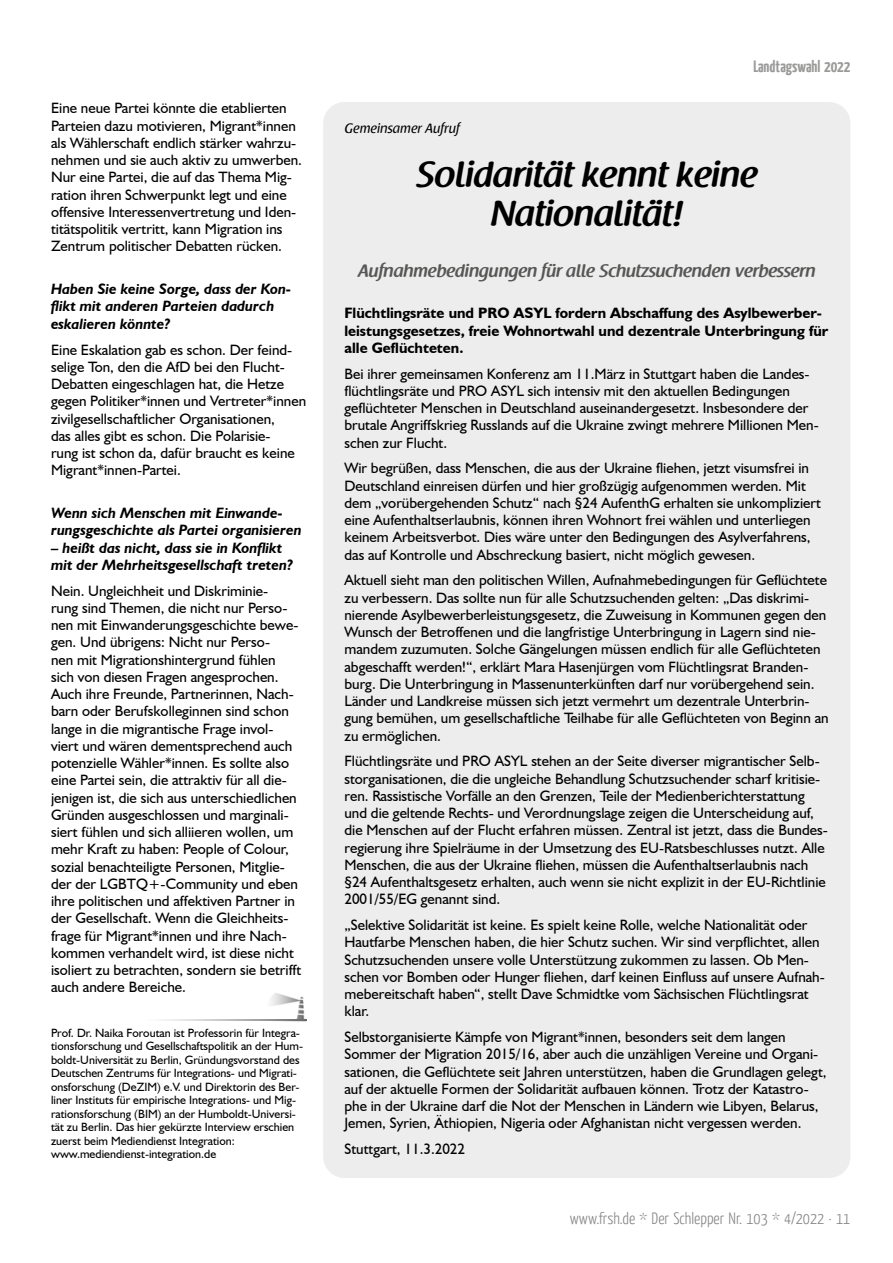
<style>
.page{position:relative;width:893px;height:1263px;background:#fff}
.page>*{position:absolute;margin:0;border:0;box-sizing:border-box;transform-origin:0 0}
.t1{font:600 36px/39px "Raspoutine";color:#000;text-align:center}
.t2{font:600 18px "Raspoutine";color:#575756}
.t3{font:300 16.5px "Yanone Kaffeesatz";color:#878787}
.t4{font:700 16.5px "Yanone Kaffeesatz";color:#575756}
.t5{font:15px/17.2px "Humanist 521 BT";color:#000}
.t6{font:italic 700 15px/17.2px "Humanist 521 BT";color:#000}
.t7{font:700 15px/17.2px "Humanist 521 BT";color:#000}
.t8{font:13.5px "Raspoutine Classic";color:#000}
.t9{font:12px/13.5px "Humanist 521 BT";color:#000}
</style>
<div class="page">
<img style="left:271px;top:993px;width:35px;height:29px">
<img style="left:164px;top:1019px;width:142px;height:2px">
<div style="left:323px;top:102px;width:527px;height:1076px;background:#ededed;border-radius:21px"></div>
<p class="t5" style="left:51px;top:99px;width:253px">Eine neue Partei könnte die etablierten Parteien dazu motivieren, Migrant*innen als Wählerschaft endlich stärker wahrzu&shy;nehmen und sie auch aktiv zu umwerben.<br>Nur eine Partei, die auf das Thema Mig&shy;ration ihren Schwerpunkt legt und eine offensive Interessenvertretung und Iden&shy;titätspolitik vertritt, kann Migration ins Zentrum politischer Debatten rücken.</p>
<p class="t6" style="left:51px;top:280px;width:241px">Haben Sie keine Sorge, dass der Kon&shy;flikt mit anderen Parteien dadurch eskalieren könnte?</p>
<p class="t5" style="left:51px;top:340px;width:257px">Eine Eskalation gab es schon. Der feind&shy;selige Ton, den die AfD bei den Flucht-Debatten eingeschlagen hat, die Hetze gegen Politiker*innen und Vertreter*innen zivilgesellschaftlicher Organisationen,<br>das alles gibt es schon. Die Polarisie-<br>rung ist schon da, dafür braucht es keine Migrant*innen-Partei.</p>
<p class="t6" style="left:51px;top:504px;width:252px">Wenn sich Menschen mit Einwande&shy;rungsgeschichte als Partei organisieren</p>
<p class="t6" style="left:51px;top:538px;width:244px">– heißt das nicht, dass sie in Konflikt mit der Mehrheitsgesellschaft treten?</p>
<p class="t5" style="left:51px;top:581px;width:252px">Nein. Ungleichheit und Diskriminie-<br>rung sind Themen, die nicht nur Perso&shy;nen mit Einwanderungsgeschichte bewe&shy;gen. Und übrigens: Nicht nur Perso-<br>nen mit Migrationshintergrund fühlen sich von diesen Fragen angesprochen.<br>Auch ihre Freunde, Partnerinnen, Nach&shy;barn oder Berufskolleginnen sind schon lange in die migrantische Frage invol&shy;viert und wären dementsprechend auch potenzielle Wähler*innen. Es sollte also eine Partei sein, die attraktiv für all die&shy;jenigen ist, die sich aus unterschiedlichen Gründen ausgeschlossen und marginali&shy;siert fühlen und sich alliieren wollen, um mehr Kraft zu haben: People of Colour, sozial benachteiligte Personen, Mitglie&shy;der der LGBTQ+-Community und eben ihre politischen und affektiven Partner in der Gesellschaft. Wenn die Gleichheits&shy;frage für Migrant*innen und ihre Nach&shy;kommen verhandelt wird, ist diese nicht isoliert zu betrachten, sondern sie betrifft auch andere Bereiche.</p>
<p class="t9" style="left:51px;top:1025px;width:254px">Prof. Dr. Naika Foroutan ist Professorin für Integra&shy;tionsforschung und Gesellschaftspolitik an der Hum&shy;boldt-Universität zu Berlin, Gründungsvorstand des Deutschen Zentrums für Integrations- und Migrati&shy;onsforschung (DeZIM) e.V. und Direktorin des Ber&shy;liner Instituts für empirische Integrations- und Mig&shy;rationsforschung (BIM) an der Humboldt-Universi&shy;tät zu Berlin. Das hier gekürzte Interview erschien zuerst beim Mediendienst Integration: www.mediendienst-integration.de</p>
<p class="t4" style="left:753px;top:55px;width:99px">Landtagswahl 2022</p>
<p class="t8" style="left:344px;top:121px;width:117px">Gemeinsamer Aufruf</p>
<h1 class="t1" style="left:416px;top:156px;width:343px">Solidarität kennt keine<br>Nationalität!</h1>
<p class="t2" style="left:358px;top:261px;width:459px">Aufnahmebedingungen für alle Schutzsuchenden verbessern</p>
<p class="t7" style="left:344px;top:304px;width:485px">Flüchtlingsräte und PRO ASYL fordern Abschaffung des Asylbewerber&shy;leistungsgesetzes, freie Wohnortwahl und dezentrale Unterbringung für alle Geflüchteten.</p>
<p class="t5" style="left:344px;top:364px;width:476px">Bei ihrer gemeinsamen Konferenz am 11.März in Stuttgart haben die Landes&shy;flüchtlingsräte und PRO ASYL sich intensiv mit den aktuellen Bedingungen geflüchteter Menschen in Deutschland auseinandergesetzt. Insbesondere der brutale Angriffskrieg Russlands auf die Ukraine zwingt mehrere Millionen Men&shy;schen zur Flucht.</p>
<p class="t5" style="left:344px;top:459px;width:478px">Wir begrüßen, dass Menschen, die aus der Ukraine fliehen, jetzt visumsfrei in Deutschland einreisen dürfen und hier großzügig aufgenommen werden. Mit dem „vorübergehenden Schutz“ nach §24 AufenthG erhalten sie unkompliziert eine Aufenthaltserlaubnis, können ihren Wohnort frei wählen und unterliegen keinem Arbeitsverbot. Dies wäre unter den Bedingungen des Asylverfahrens, das auf Kontrolle und Abschreckung basiert, nicht möglich gewesen.</p>
<p class="t5" style="left:344px;top:571px;width:486px">Aktuell sieht man den politischen Willen, Aufnahmebedingungen für Geflüchtete zu verbessern. Das sollte nun für alle Schutzsuchenden gelten: „Das diskrimi&shy;nierende Asylbewerberleistungsgesetz, die Zuweisung in Kommunen gegen den Wunsch der Betroffenen und die langfristige Unterbringung in Lagern sind nie&shy;mandem zuzumuten. Solche Gängelungen müssen endlich für alle Geflüchteten abgeschafft werden!“, erklärt Mara Hasenjürgen vom Flüchtlingsrat Branden&shy;burg. Die Unterbringung in Massenunterkünften darf nur vorübergehend sein.<br>Länder und Landkreise müssen sich jetzt vermehrt um dezentrale Unterbrin&shy;gung bemühen, um gesellschaftliche Teilhabe für alle Geflüchteten von Beginn an zu ermöglichen.</p>
<p class="t5" style="left:344px;top:752px;width:485px">Flüchtlingsräte und PRO ASYL stehen an der Seite diverser migrantischer Selb&shy;storganisationen, die die ungleiche Behandlung Schutzsuchender scharf kritisie&shy;ren. Rassistische Vorfälle an den Grenzen, Teile der Medienberichterstattung und die geltende Rechts- und Verordnungslage zeigen die Unterscheidung auf, die Menschen auf der Flucht erfahren müssen. Zentral ist jetzt, dass die Bundes&shy;regierung ihre Spielräume in der Umsetzung des EU-Ratsbeschlusses nutzt. Alle Menschen, die aus der Ukraine fliehen, müssen die Aufenthaltserlaubnis nach §24 Aufenthaltsgesetz erhalten, auch wenn sie nicht explizit in der EU-Richtlinie 2001/55/EG genannt sind.</p>
<p class="t5" style="left:344px;top:916px;width:482px">„Selektive Solidarität ist keine. Es spielt keine Rolle, welche Nationalität oder Hautfarbe Menschen haben, die hier Schutz suchen. Wir sind verpflichtet, allen Schutzsuchenden unsere volle Unterstützung zukommen zu lassen. Ob Men&shy;schen vor Bomben oder Hunger fliehen, darf keinen Einfluss auf unsere Aufnah&shy;mebereitschaft haben“, stellt Dave Schmidtke vom Sächsischen Flüchtlingsrat klar.</p>
<p class="t5" style="left:344px;top:1028px;width:484px">Selbstorganisierte Kämpfe von Migrant*innen, besonders seit dem langen Sommer der Migration 2015/16, aber auch die unzähligen Vereine und Organi&shy;sationen, die Geflüchtete seit Jahren unterstützen, haben die Grundlagen gelegt, auf der aktuelle Formen der Solidarität aufbauen können. Trotz der Katastro&shy;phe in der Ukraine darf die Not der Menschen in Ländern wie Libyen, Belarus, Jemen, Syrien, Äthiopien, Nigeria oder Afghanistan nicht vergessen werden.</p>
<p class="t5" style="left:344px;top:1140px;width:122px">Stuttgart, 11.3.2022</p>
<p class="t3" style="left:570px;top:1208px;width:282px">www.frsh.de * Der Schlepper Nr. 103 * 4/2022 · 11</p>
</div>
